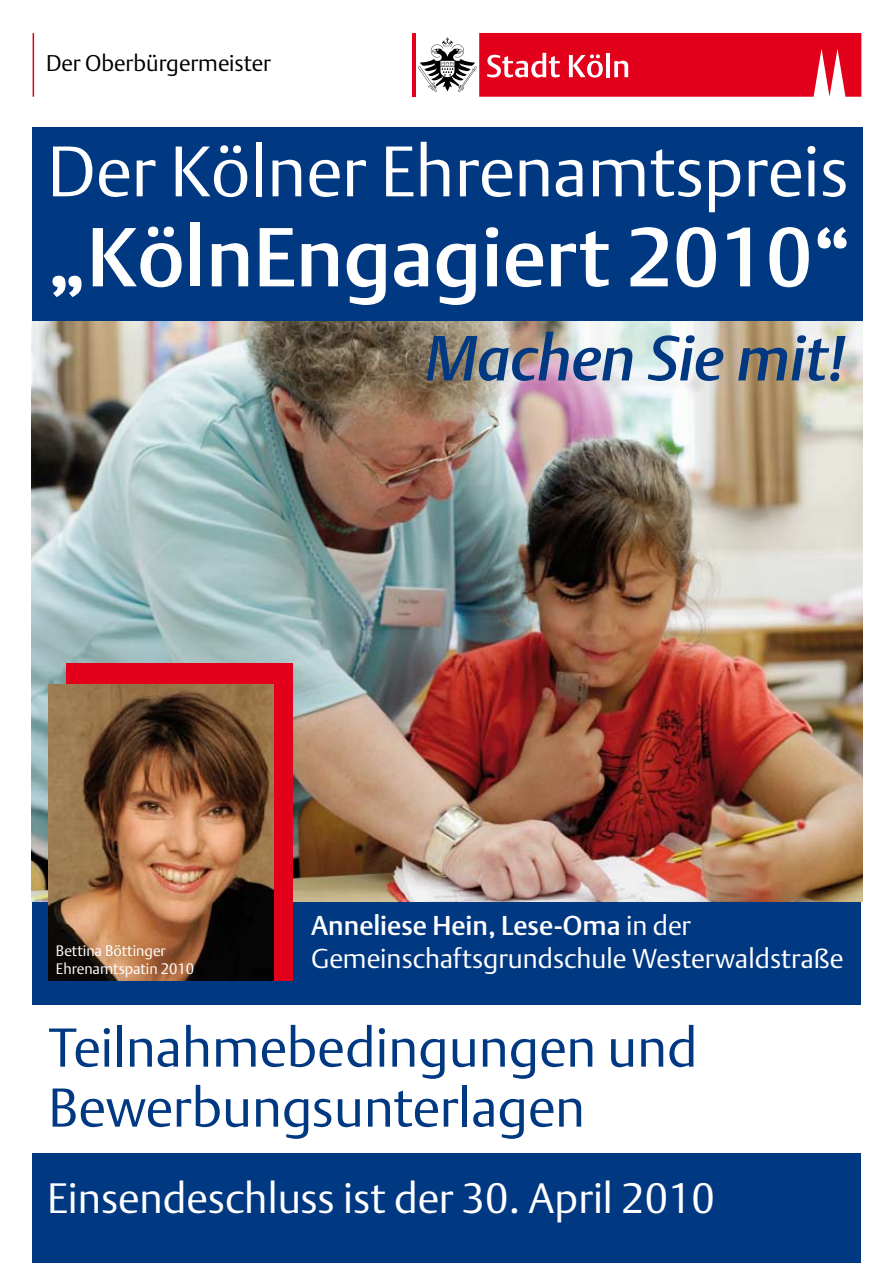
<style>
.page{position:relative;width:893px;height:1263px;background:#fff}
.page>*{position:absolute;margin:0;border:0;box-sizing:border-box;transform-origin:0 0}
.t1{font:500 82.5px "DTL Argo T";color:#fff}
.t2{font:300 70.5px "DTL Argo T";color:#fff}
.t3{font:italic 500 63px "DTL Argo T";letter-spacing:-.005em;color:#003882}
.t4{font:300 54px/60px "DTL Argo T";color:#003882}
.t5{font:300 42px "DTL Argo T";color:#fff}
.t6{font:300 27px/32.4px "DTL Argo T";color:#fff}
.t7{font:300 22.5px "DTL Argo T";color:#000}
.t8{font:300 15px/18px "DTL Argo T";color:#fff}
.s1{font-weight:500}
</style>
<div class="page">
<div style="left:32px;top:900px;width:829px;height:363px;background:#003882"></div>
<div style="left:32px;top:128px;width:830px;height:214px;background:#003882"></div>
<img style="left:32px;top:322px;width:830px;height:579px">
<div style="left:66px;top:663px;width:227px;height:318px;background:#e2001a"></div>
<img style="left:48px;top:685px;width:225px;height:296px">
<div style="left:24px;top:1005px;width:845px;height:147px;background:#fff"></div>
<hr style="left:33px;top:33px;width:1px;height:64px;background:#e2001a">
<hr style="left:412px;top:33px;width:3px;height:64px;background:#e2001a">
<svg style="left:418px;top:33px;width:443px;height:64px;background:#e02e42"></svg>
<p class="t7" style="left:46px;top:50px;width:226px">Der Oberbürgermeister</p>
<h2 class="t2" style="left:47px;top:129px;width:803px">Der Kölner Ehrenamtspreis</h2>
<h1 class="t1" style="left:47px;top:208px;width:806px">„KölnEngagiert 2010“</h1>
<h3 class="t3" style="left:425px;top:321px;width:422px">Machen Sie mit!</h3>
<p class="t8" style="left:56px;top:942px;width:140px">Bettina Böttinger<br>Ehrenamtspatin 2010</p>
<p class="t6" style="left:311px;top:909px;width:534px"><span class="s1">Anneliese Hein, Lese-Oma</span> in der<br>Gemeinschaftsgrundschule Westerwaldstraße</p>
<h3 class="t4" style="left:48px;top:1017px;width:651px">Teilnahmebedingungen und<br>Bewerbungsunterlagen</h3>
<h3 class="t5" style="left:47px;top:1173px;width:669px">Einsendeschluss ist der 30. April 2010</h3>
</div>
